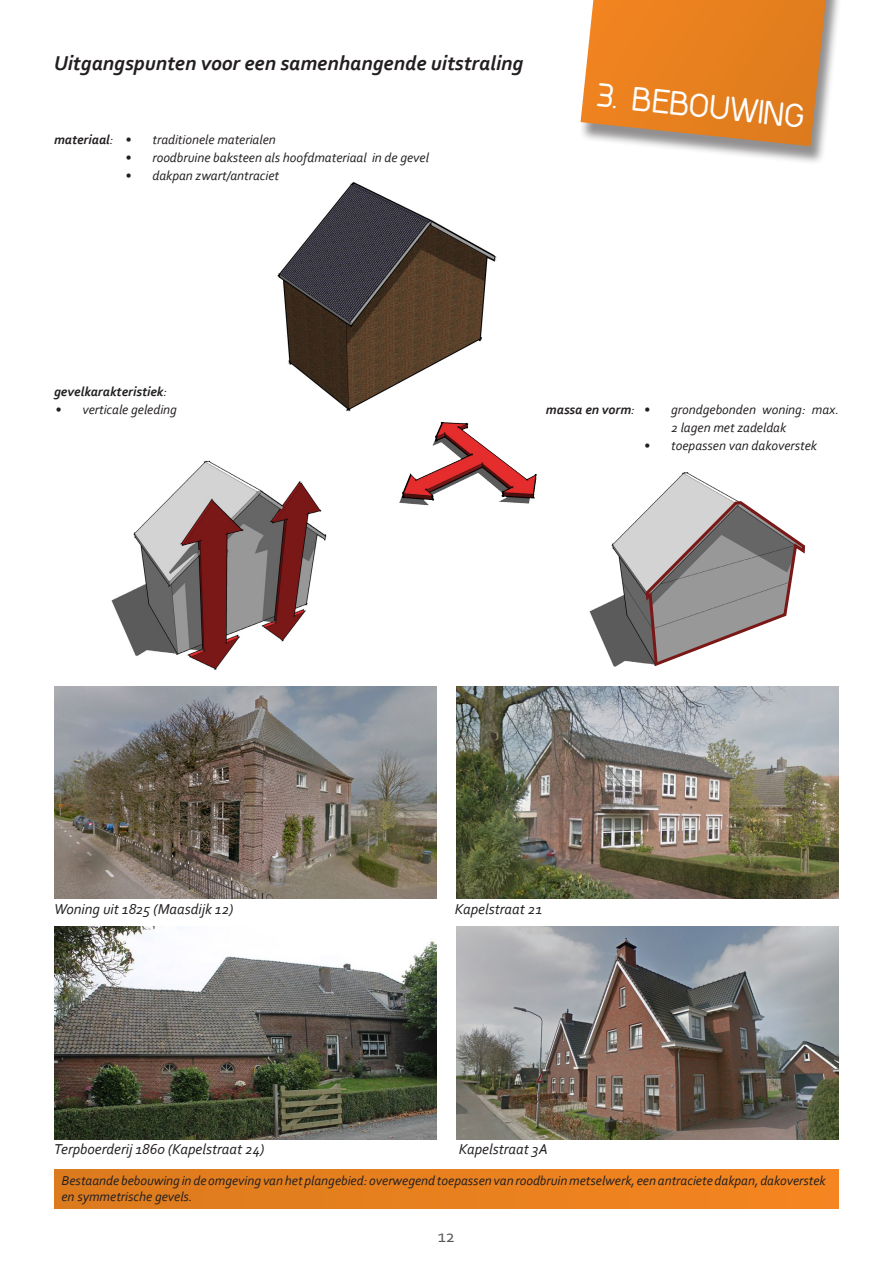
<style>
.page{position:relative;width:893px;height:1263px;background:#fff}
.page>*{position:absolute;margin:0;border:0;box-sizing:border-box;transform-origin:0 0}
.Kop_Hoofdstuk{font:700 31.5px "Greyscale Basic";color:#fff}
.Kop_Hoofdstuk-2{font:italic 700 21px "Corbel";color:#231f20}
.t1{font:18px "Corbel";color:#57585a}
.Kop_Hoofdstuk-3{font:italic 15px "Corbel";color:#231f20}
.Kop_Hoofdstuk-4{font:italic 13.5px/18px "Corbel";color:#231f20}
.Kop_Hoofdstuk-5{font:italic 700 13.5px "Corbel";color:#231f20}
.s1{font-weight:400}
</style>
<div class="page">
<img style="left:589px;top:472px;width:144px;height:195px">
<img style="left:277px;top:181px;width:220px;height:231px">
<img style="left:111px;top:460px;width:216px;height:210px">
<svg style="left:644px;top:498px;width:161px;height:169px"></svg>
<div style="left:54px;top:1170px;width:785px;height:39px;background:#e8801f"></div>
<img style="left:456px;top:686px;width:383px;height:213px">
<img style="left:456px;top:926px;width:383px;height:213px">
<img style="left:379px;top:404px;width:158px;height:102px">
<img style="left:54px;top:686px;width:382px;height:213px">
<img style="left:54px;top:926px;width:383px;height:213px">
<div style="left:579px;top:0;width:270px;height:165px;background:#231f20;opacity:.5"></div>
<svg style="left:581px;top:0;width:245px;height:146px;background:#e18733"></svg>
<p class="Kop_Hoofdstuk-2" style="left:54px;top:50px;width:471px">Uitgangspunten voor een samenhangende uitstraling</p>
<p class="Kop_Hoofdstuk-5" style="left:54px;top:131px;width:61px">materiaal<span class="s1">:</span></p>
<p class="Kop_Hoofdstuk-4" style="left:125px;top:130px;width:152px">• traditionele materialen</p>
<p class="Kop_Hoofdstuk-4" style="left:125px;top:148px;width:305px">• roodbruine baksteen als hoofdmateriaal in de gevel</p>
<p class="Kop_Hoofdstuk-4" style="left:125px;top:166px;width:155px">• dakpan zwart/antraciet</p>
<p class="Kop_Hoofdstuk" style="left:600px;top:76px;width:209px;rotate:6deg">3. BEBOUWING</p>
<p class="Kop_Hoofdstuk-5" style="left:54px;top:383px;width:115px">gevelkarakteristiek<span class="s1">:</span></p>
<p class="Kop_Hoofdstuk-4" style="left:55px;top:400px;width:123px">• verticale geleding</p>
<p class="Kop_Hoofdstuk-5" style="left:546px;top:401px;width:90px">massa en vorm<span class="s1">:</span></p>
<p class="Kop_Hoofdstuk-4" style="left:671px;top:400px;width:169px;text-indent:-27px">• grondgebonden woning: max.<br>2 lagen met zadeldak</p>
<p class="Kop_Hoofdstuk-4" style="left:644px;top:436px;width:174px">• toepassen van dakoverstek</p>
<p class="Kop_Hoofdstuk-3" style="left:54px;top:900px;width:181px">Woning uit 1825 (Maasdijk 12)</p>
<p class="Kop_Hoofdstuk-3" style="left:54px;top:1140px;width:212px">Terpboerderij 1860 (Kapelstraat 24)</p>
<p class="Kop_Hoofdstuk-3" style="left:455px;top:900px;width:89px">Kapelstraat 21</p>
<p class="Kop_Hoofdstuk-3" style="left:459px;top:1140px;width:90px">Kapelstraat 3A</p>
<p class="Kop_Hoofdstuk-4" style="left:62px;top:1172px;width:766px;line-height:16.2px">Bestaande bebouwing in de omgeving van het plangebied: overwegend toepassen van roodbruin metselwerk, een antraciete dakpan, dakoverstek en symmetrische gevels.</p>
<h3 class="t1" style="left:438px;top:1225px;width:19px">12</h3>
</div>
